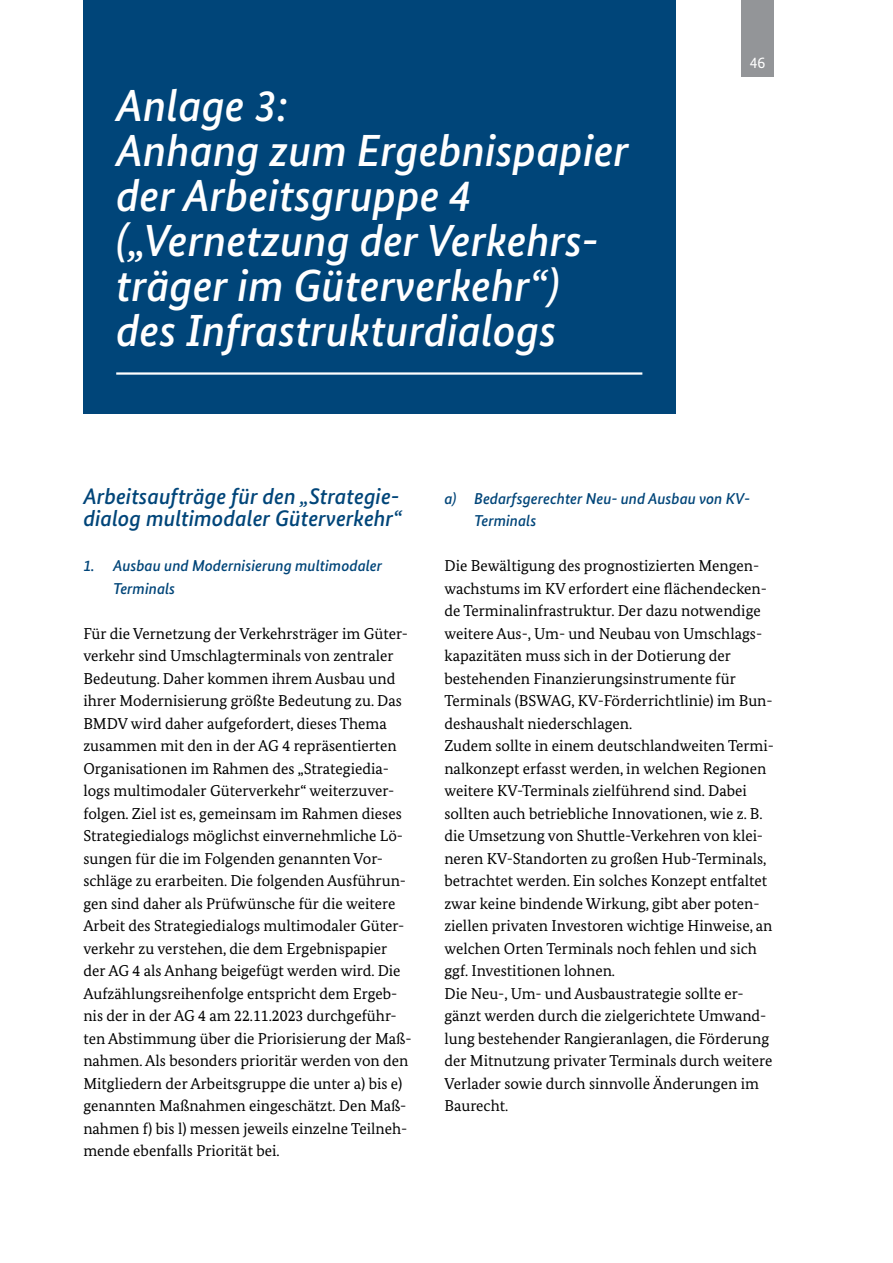
<style>
.page{position:relative;width:893px;height:1263px;background:#fff}
.page>*{position:absolute;margin:0;border:0;box-sizing:border-box;transform-origin:0 0}
.A4_Innenseiten_H1-Head_Kapitel_30_30{font:italic 500 45px/45px "Bundes Sans";color:#fff}
.A4_Innenseiten_H2-Subhead_13_15{font:italic 500 22.5px/22.5px "Bundes Sans";color:#004579}
.A4_Innenseiten_P-Copy_10_5_15{font:15.75px/22.5px "Bundes Serif";color:#000}
.A4_Innenseiten_H3-Subhead_10_5_15{font:italic 500 15.75px/22.5px "Bundes Sans";color:#004579}
.t1{font:15.75px "Bundes Sans";color:#fff}
</style>
<div class="page">
<div style="left:741px;top:0;width:33px;height:77px;background:#939598"></div>
<div style="left:83px;top:0;width:592px;height:414px;background:#004579"></div>
<hr style="left:116px;top:372px;width:526px;height:3px;background:#fff">
<h1 class="A4_Innenseiten_H1-Head_Kapitel_30_30" style="left:116px;top:83px;width:514px">Anlage 3:<br>Anhang zum Ergebnispapier der Arbeitsgruppe 4 („Vernetzung der Verkehrs&shy;träger im Güterverkehr“) des Infrastrukturdialogs</h1>
<p class="t1" style="left:750px;top:54px;width:17px">46</p>
<h2 class="A4_Innenseiten_H2-Subhead_13_15" style="left:83px;top:485px;width:320px">Arbeitsaufträge für den „Strategie&shy;dialog multimodaler Güterverkehr“</h2>
<h3 class="A4_Innenseiten_H3-Subhead_10_5_15" style="left:113px;top:554px;width:271px;text-indent:-30px">1. Ausbau und Modernisierung multimodaler<br>Terminals</h3>
<p class="A4_Innenseiten_P-Copy_10_5_15" style="left:83px;top:622px;width:330px">Für die Vernetzung der Verkehrsträger im Güter&shy;verkehr sind Umschlagterminals von zentraler Bedeutung. Daher kommen ihrem Ausbau und ihrer Modernisierung größte Bedeutung zu. Das BMDV wird daher aufgefordert, dieses Thema zusammen mit den in der AG 4 repräsentierten Organisationen im Rahmen des „Strategiedia&shy;logs multimodaler Güterverkehr“ weiterzuver&shy;folgen. Ziel ist es, gemeinsam im Rahmen dieses Strategiedialogs möglichst einvernehmliche Lö&shy;sungen für die im Folgenden genannten Vor&shy;schläge zu erarbeiten. Die folgenden Ausführun&shy;gen sind daher als Prüfwünsche für die weitere Arbeit des Strategiedialogs multimodaler Güter&shy;verkehr zu verstehen, die dem Ergebnispapier der AG 4 als Anhang beigefügt werden wird. Die Aufzählungsreihenfolge entspricht dem Ergeb&shy;nis der in der AG 4 am 22.11.2023 durchgeführ&shy;ten Abstimmung über die Priorisierung der Maß&shy;nahmen. Als besonders prioritär werden von den Mitgliedern der Arbeitsgruppe die unter a) bis e) genannten Maßnahmen eingeschätzt. Den Maß&shy;nahmen f) bis l) messen jeweils einzelne Teilneh&shy;mende ebenfalls Priorität bei.</p>
<h3 class="A4_Innenseiten_H3-Subhead_10_5_15" style="left:474px;top:487px;width:278px;text-indent:-30px">a) Bedarfsgerechter Neu- und Ausbau von KV-<br>Terminals</h3>
<p class="A4_Innenseiten_P-Copy_10_5_15" style="left:444px;top:554px;width:331px">Die Bewältigung des prognostizierten Mengen&shy;wachstums im KV erfordert eine flächendecken&shy;de Terminalinfrastruktur. Der dazu notwendige weitere Aus-, Um- und Neubau von Umschlags&shy;kapazitäten muss sich in der Dotierung der bestehenden Finanzierungsinstrumente für Terminals (BSWAG, KV-Förderrichtlinie) im Bun&shy;deshaushalt niederschlagen.<br>Zudem sollte in einem deutschlandweiten Termi&shy;nalkonzept erfasst werden, in welchen Regionen weitere KV-Terminals zielführend sind. Dabei sollten auch betriebliche Innovationen, wie z. B. die Umsetzung von Shuttle-Verkehren von klei&shy;neren KV-Standorten zu großen Hub-Terminals, betrachtet werden. Ein solches Konzept entfaltet zwar keine bindende Wirkung, gibt aber poten&shy;ziellen privaten Investoren wichtige Hinweise, an welchen Orten Terminals noch fehlen und sich ggf. Investitionen lohnen.<br>Die Neu-, Um- und Ausbaustrategie sollte er&shy;gänzt werden durch die zielgerichtete Umwand&shy;lung bestehender Rangieranlagen, die Förderung der Mitnutzung privater Terminals durch weitere Verlader sowie durch sinnvolle Änderungen im Baurecht.</p>
</div>
